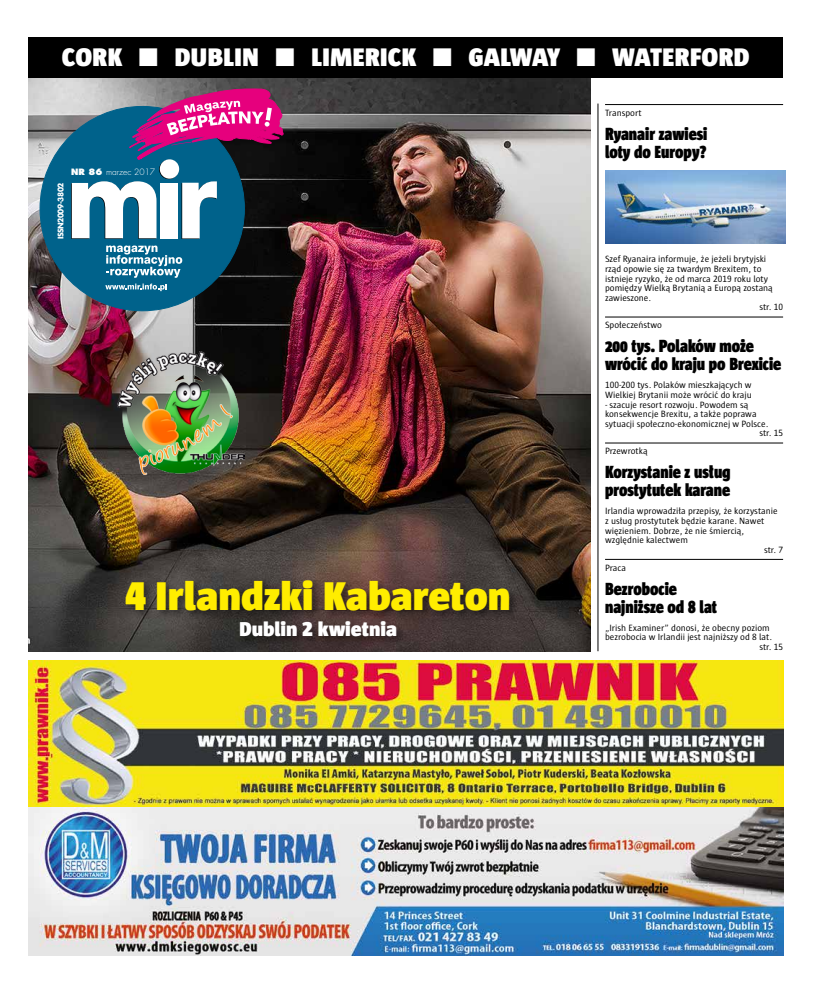
<style>
.page{position:relative;width:820px;height:993px;background:#fff}
.page>*{position:absolute;margin:0;border:0;box-sizing:border-box;transform-origin:0 0}
.t1{font:900 41px "Sun";color:#ffed00}
.t2{font:900 26px "Sun";color:#fff}
.t3{font:900 20.5px "Sun";color:#fff}
.t4{font:900 condensed 18px/18px "Sun";color:#000}
.t5{font:9.3px/9.6px "Sun";color:#000}
.t6{font:300 8.5px "GW Futura";color:#fff}
.t7{font:7.4px "GW Futura Demi";letter-spacing:-.06em;color:#fff}
.s1{font-weight:600}
</style>
<div class="page">
<img style="left:28px;top:77px;width:562px;height:574px">
<img style="left:28px;top:660px;width:754px;height:294px">
<img style="left:117px;top:351px;width:128px;height:123px">
<hr style="left:604px;top:104px;width:178px;height:1px;background:#000">
<hr style="left:604px;top:317px;width:178px;height:1px;background:#000">
<hr style="left:604px;top:442px;width:178px;height:1px;background:#000">
<hr style="left:604px;top:559px;width:178px;height:1px;background:#000">
<div style="left:28px;top:37px;width:754px;height:40px;background:#000"></div>
<div style="left:40px;top:106px;width:204px;height:205px;background:#00628b;border-radius:50%"></div>
<svg style="left:105px;top:245px;width:77px;height:46px"></svg>
<svg style="left:71px;top:89px;width:212px;height:150px"></svg>
<hr style="left:597px;top:103px;width:1px;height:548px;background:#000">
<div style="left:122px;top:576px;width:398px;height:71px;background:#000;opacity:.5"></div>
<img style="left:605px;top:171px;width:180px;height:72px">
<h2 class="t2" style="left:62px;top:42px;width:688px">CORK ■ DUBLIN ■ LIMERICK ■ GALWAY ■ WATERFORD</h2>
<p class="t6" style="left:71px;top:166px;width:85px"><span class="s1">NR 86</span> marzec 2017</p>
<p class="t7" style="left:56px;top:239px;width:58px;rotate:-90deg">ISSN2009-3802</p>
<h1 class="t1" style="left:125px;top:572px;width:386px">4 Irlandzki Kabareton</h1>
<h3 class="t3" style="left:239px;top:617px;width:159px">Dublin 2 kwietnia</h3>
<p class="t5" style="left:604px;top:108px;width:38px">Transport</p>
<h3 class="t4" style="left:604px;top:125px;width:104px">Ryanair zawiesi loty do Europy?</h3>
<p class="t5" style="left:604px;top:254px;width:163px">Szef Ryanaira informuje, że jeżeli brytyjski</p>
<p class="t5" style="left:604px;top:264px;width:158px">rząd opowie się za twardym Brexitem, to</p>
<p class="t5" style="left:604px;top:273px;width:164px">istnieje ryzyko, że od marca 2019 roku loty</p>
<p class="t5" style="left:604px;top:283px;width:169px">pomiędzy Wielką Brytanią a Europą zostaną</p>
<p class="t5" style="left:604px;top:293px;width:48px">zawieszone.</p>
<p class="t5" style="left:759px;top:302px;width:25px">str. 10</p>
<p class="t5" style="left:604px;top:320px;width:58px">Społeczeństwo</p>
<h3 class="t4" style="left:604px;top:337px;width:178px">200 tys. Polaków może wrócić do kraju po Brexicie</h3>
<p class="t5" style="left:604px;top:380px;width:148px">100-200 tys. Polaków mieszkających w<br>Wielkiej Brytanii może wrócić do kraju</p>
<p class="t5" style="left:604px;top:399px;width:145px">- szacuje resort rozwoju. Powodem są</p>
<p class="t5" style="left:604px;top:409px;width:153px">konsekwencje Brexitu, a także poprawa</p>
<p class="t5" style="left:604px;top:418px;width:165px">sytuacji społeczno-ekonomicznej w Polsce.</p>
<p class="t5" style="left:759px;top:428px;width:25px">str. 15</p>
<p class="t5" style="left:604px;top:446px;width:44px">Przewrotką</p>
<h3 class="t4" style="left:604px;top:463px;width:127px">Korzystanie z usług prostytutek karane</h3>
<p class="t5" style="left:604px;top:506px;width:174px">Irlandia wprowadziła przepisy, że korzystanie</p>
<p class="t5" style="left:604px;top:516px;width:161px">z usług prostytutek będzie karane. Nawet</p>
<p class="t5" style="left:604px;top:525px;width:141px">więzieniem. Dobrze, że nie śmiercią,</p>
<p class="t5" style="left:604px;top:535px;width:84px">względnie kalectwem</p>
<p class="t5" style="left:763px;top:544px;width:21px">str. 7</p>
<p class="t5" style="left:604px;top:562px;width:22px">Praca</p>
<h3 class="t4" style="left:604px;top:579px;width:113px">Bezrobocie najniższe od 8 lat</h3>
<p class="t5" style="left:604px;top:622px;width:166px">„Irish Examiner” donosi, że obecny poziom</p>
<p class="t5" style="left:604px;top:632px;width:168px">bezrobocia w Irlandii jest najniższy od 8 lat.</p>
<p class="t5" style="left:759px;top:641px;width:25px">str. 15</p>
</div>
